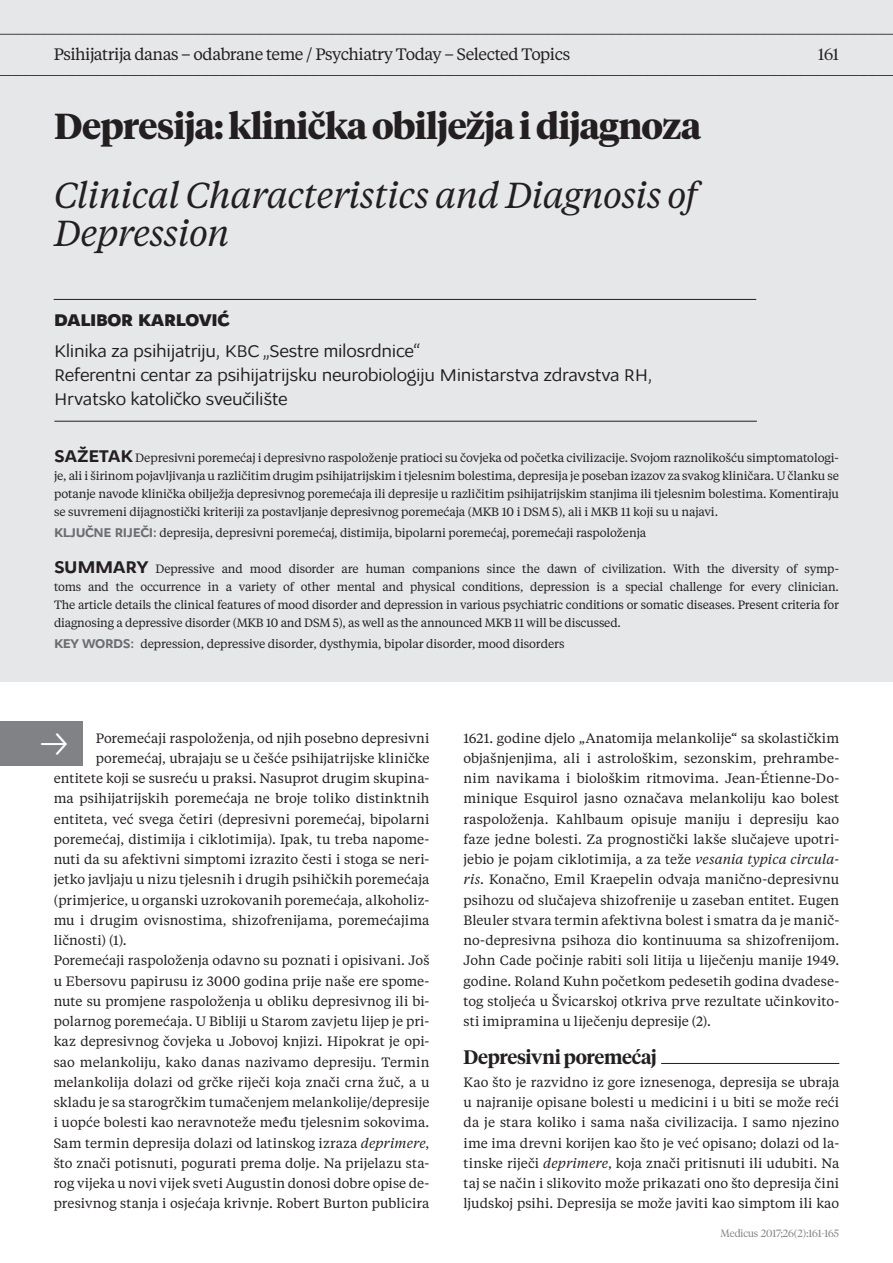
<style>
.page{position:relative;width:893px;height:1263px;background:#fff}
.page>*{position:absolute;margin:0;border:0;box-sizing:border-box;transform-origin:0 0}
.t1{font:italic 36px/37.5px "Tiempos Headline";letter-spacing:-.02em;color:#231f20}
.t2{font:700 36px "Tiempos Headline";letter-spacing:-.02em;color:#231f20}
.t3{font:600 19.5px "Tiempos Headline";letter-spacing:-.015em;color:#231f20}
.t4{font:18px/24px "Osnova Pro";letter-spacing:-.02em;color:#231f20}
.t5{font:800 18px "Osnova Pro";letter-spacing:-.02em;color:#231f20}
.t6{font:16.5px "Tiempos Headline";letter-spacing:-.03em;color:#231f20}
.t7{font:300 16.5px "Tiempos Headline";color:#231f20}
.t8{font:13.5px/20.2px "Tiempos Headline";letter-spacing:.005em;color:#231f20;text-align:justify}
.t9{font:12px/18px "Tiempos Headline";letter-spacing:-.01em;color:#231f20;text-align:justify}
.t10{font:300 10.5px "Tiempos Headline";color:#808285}
.s1{font-family:"Osnova Pro";font-weight:700;font-size:18px}
.s2{font-family:"Osnova Pro";font-weight:700;font-size:13.5px;color:#6c6d70}
.s3{font-style:italic}
</style>
<div class="page">
<div style="left:0;top:0;width:893px;height:682px;background:#e6e7e9"></div>
<svg style="left:0;top:75px;width:893px;height:1px"></svg>
<svg style="left:0;top:34px;width:893px;height:1px"></svg>
<hr style="left:463px;top:1063px;width:376px;height:1px;background:#231f20">
<hr style="left:463px;top:1062px;width:198px;height:3px;background:#fff">
<div style="left:0;top:721px;width:83px;height:44px;background:#808285"></div>
<hr style="left:54px;top:299px;width:702px;height:1px;background:#231f20">
<hr style="left:54px;top:421px;width:703px;height:1px;background:#231f20">
<p class="t6" style="left:54px;top:43px;width:518px">Psihijatrija danas – odabrane teme / Psychiatry Today – Selected Topics</p>
<h1 class="t2" style="left:54px;top:102px;width:648px">Depresija: klinička obilježja i dijagnoza</h1>
<h1 class="t1" style="left:54px;top:175px;width:645px">Clinical Characteristics and Diagnosis of<br>Depression</h1>
<h3 class="t5" style="left:54px;top:309px;width:177px">DALIBOR KARLOVIĆ</h3>
<h3 class="t4" style="left:54px;top:339px;width:600px">Klinika za psihijatriju, KBC „Sestre milosrdnice“<br>Referentni centar za psihijatrijsku neurobiologiju Ministarstva zdravstva RH,<br>Hrvatsko katoličko sveučilište</h3>
<p class="t7" style="left:818px;top:43px;width:22px">161</p>
<p class="t9" style="left:54px;top:448px;width:787px"><span class="s1">SAŽETAK</span> Depresivni poremećaj i depresivno raspoloženje pratioci su čovjeka od početka civilizacije. Svojom raznolikošću simptomatologi&shy;je, ali i širinom pojavljivanja u različitim drugim psihijatrijskim i tjelesnim bolestima, depresija je poseban izazov za svakog kliničara. U članku se potanje navode klinička obilježja depresivnog poremećaja ili depresije u različitim psihijatrijskim stanjima ili tjelesnim bolestima. Komentiraju se suvremeni dijagnostički kriteriji za postavljanje depresivnog poremećaja (MKB 10 i DSM 5), ali i MKB 11 koji su u najavi.</p>
<p class="t9" style="left:54px;top:523px;width:594px"><span class="s2">KLJUČNE RIJEČI:</span> depresija, depresivni poremećaj, distimija, bipolarni poremećaj, poremećaji raspoloženja</p>
<p class="t9" style="left:54px;top:559px;width:786px"><span class="s1">SUMMARY</span> Depressive and mood disorder are human companions since the dawn of civilization. With the diversity of symp&shy;toms and the occurrence in a variety of other mental and physical conditions, depression is a special challenge for every clinician.<br>The article details the clinical features of mood disorder and depression in various psychiatric conditions or somatic diseases. Present criteria for diagnosing a depressive disorder (MKB 10 and DSM 5), as well as the announced MKB 11 will be discussed.</p>
<p class="t9" style="left:54px;top:634px;width:512px"><span class="s2">KEY WORDS:</span> depression, depressive disorder, dysthymia, bipolar disorder, mood disorders</p>
<p class="t8" style="left:96px;top:727px;width:335px">Poremećaji raspoloženja, od njih posebno depresivni</p>
<p class="t8" style="left:96px;top:747px;width:335px">poremećaj, ubrajaju se u češće psihijatrijske kliničke</p>
<p class="t8" style="left:54px;top:768px;width:377px">entitete koji se susreću u praksi. Nasuprot drugim skupina-</p>
<p class="t8" style="left:54px;top:788px;width:377px">ma psihijatrijskih poremećaja ne broje toliko distinktnih</p>
<p class="t8" style="left:54px;top:808px;width:377px">entiteta, već svega četiri (depresivni poremećaj, bipolarni</p>
<p class="t8" style="left:54px;top:828px;width:377px">poremećaj, distimija i ciklotimija). Ipak, tu treba napome-</p>
<p class="t8" style="left:54px;top:849px;width:377px">nuti da su afektivni simptomi izrazito česti i stoga se neri-</p>
<p class="t8" style="left:54px;top:869px;width:377px">jetko javljaju u nizu tjelesnih i drugih psihičkih poremećaja</p>
<p class="t8" style="left:54px;top:889px;width:377px">(primjerice, u organski uzrokovanih poremećaja, alkoholiz-</p>
<p class="t8" style="left:54px;top:909px;width:377px">mu i drugim ovisnostima, shizofrenijama, poremećajima</p>
<p class="t8" style="left:54px;top:930px;width:75px">ličnosti) (1).</p>
<p class="t8" style="left:54px;top:950px;width:377px">Poremećaji raspoloženja odavno su poznati i opisivani. Još</p>
<p class="t8" style="left:54px;top:970px;width:377px">u Ebersovu papirusu iz 3000 godina prije naše ere spome-</p>
<p class="t8" style="left:54px;top:990px;width:377px">nute su promjene raspoloženja u obliku depresivnog ili bi-</p>
<p class="t8" style="left:54px;top:1011px;width:377px">polarnog poremećaja. U Bibliji u Starom zavjetu lijep je pri-</p>
<p class="t8" style="left:54px;top:1031px;width:377px">kaz depresivnog čovjeka u Jobovoj knjizi. Hipokrat je opi-</p>
<p class="t8" style="left:54px;top:1051px;width:377px">sao melankoliju, kako danas nazivamo depresiju. Termin</p>
<p class="t8" style="left:54px;top:1071px;width:377px">melankolija dolazi od grčke riječi koja znači crna žuč, a u</p>
<p class="t8" style="left:54px;top:1092px;width:377px">skladu je sa starogrčkim tumačenjem melankolije/depresije</p>
<p class="t8" style="left:54px;top:1112px;width:377px">i uopće bolesti kao neravnoteže među tjelesnim sokovima.</p>
<p class="t8" style="left:54px;top:1132px;width:377px">Sam termin depresija dolazi od latinskog izraza <span class="s3">deprimere</span>,</p>
<p class="t8" style="left:54px;top:1152px;width:377px">što znači potisnuti, pogurati prema dolje. Na prijelazu sta-</p>
<p class="t8" style="left:54px;top:1173px;width:377px">rog vijeka u novi vijek sveti Augustin donosi dobre opise de-</p>
<p class="t8" style="left:54px;top:1193px;width:377px">presivnog stanja i osjećaja krivnje. Robert Burton publicira</p>
<p class="t8" style="left:463px;top:727px;width:377px">1621. godine djelo „Anatomija melankolije“ sa skolastičkim objašnjenjima, ali i astrološkim, sezonskim, prehrambe&shy;nim navikama i biološkim ritmovima. Jean-Étienne-Do&shy;minique Esquirol jasno označava melankoliju kao bolest raspoloženja. Kahlbaum opisuje maniju i depresiju kao faze jedne bolesti. Za prognostički lakše slučajeve upotri&shy;jebio je pojam ciklotimija, a za teže <span class="s3">vesania typica circula&shy;ris</span>. Konačno, Emil Kraepelin odvaja manično-depresivnu psihozu od slučajeva shizofrenije u zaseban entitet. Eugen Bleuler stvara termin afektivna bolest i smatra da je manič&shy;no-depresivna psihoza dio kontinuuma sa shizofrenijom.<br>John Cade počinje rabiti soli litija u liječenju manije 1949. godine. Roland Kuhn početkom pedesetih godina dvadese&shy;tog stoljeća u Švicarskoj otkriva prve rezultate učinkovito&shy;sti imipramina u liječenju depresije (2).</p>
<h2 class="t3" style="left:463px;top:1043px;width:195px">Depresivni poremećaj</h2>
<p class="t8" style="left:463px;top:1071px;width:377px">Kao što je razvidno iz gore iznesenoga, depresija se ubraja u najranije opisane bolesti u medicini i u biti se može reći da je stara koliko i sama naša civilizacija. I samo njezino ime ima drevni korijen kao što je već opisano; dolazi od la&shy;tinske riječi <span class="s3">deprimere</span>, koja znači pritisnuti ili udubiti. Na taj se način i slikovito može prikazati ono što depresija čini ljudskoj psihi. Depresija se može javiti kao simptom ili kao</p>
<p class="t10" style="left:720px;top:1226px;width:120px">Medicus 2017;26(2):161-165</p>
</div>
